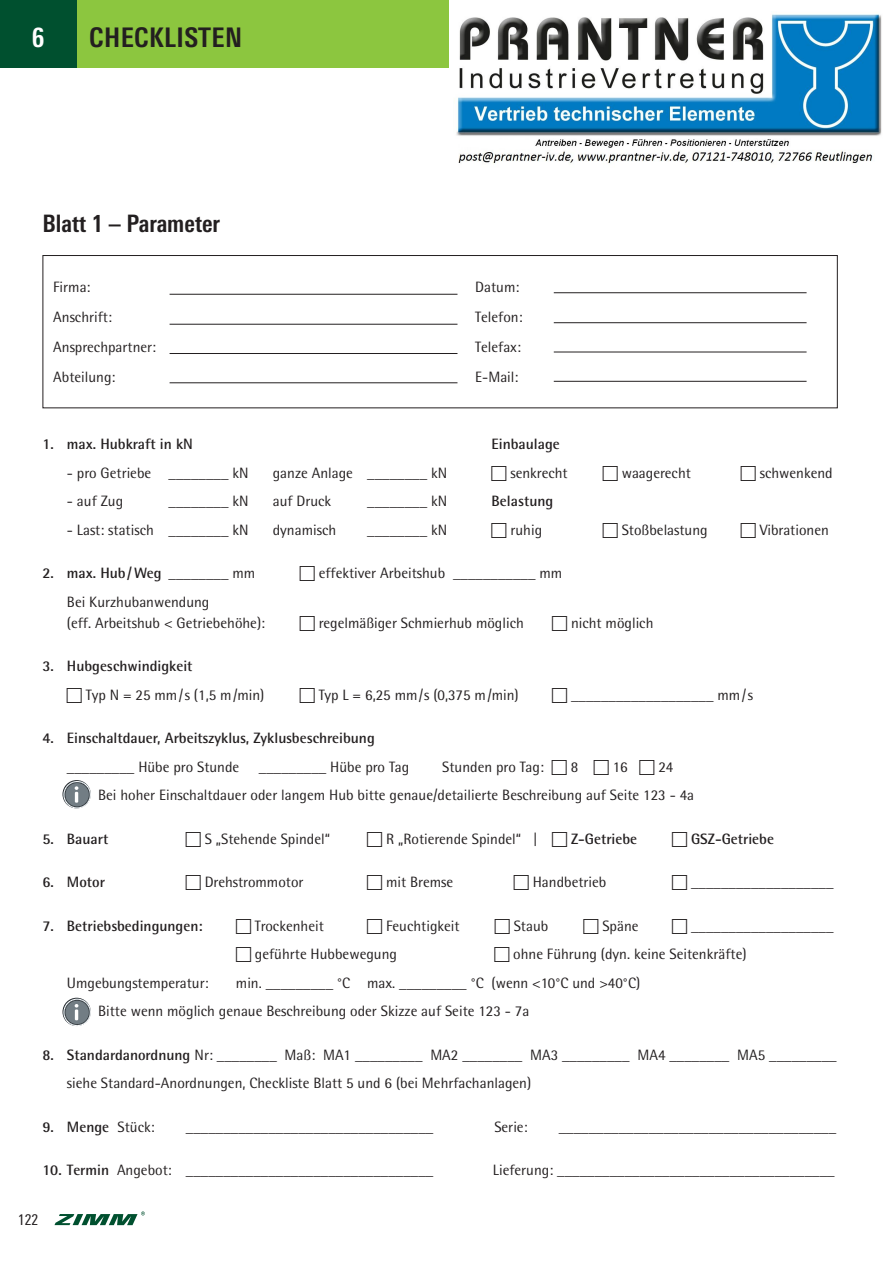
<style>
.page{position:relative;width:893px;height:1263px;background:#fff}
.page>*{position:absolute;margin:0;border:0;box-sizing:border-box;transform-origin:0 0}
.t1{font:700 condensed 27px "Linotype Univers";letter-spacing:.015em;color:#231f20}
.t2{font:700 condensed 27px "Linotype Univers";color:#fff}
.t3{font:700 condensed 24px "Linotype Univers";color:#231f20}
.t4{font:15px/28.5px "Rotis Semi Sans";color:#231f20}
.t5{font:700 15px "Rotis Semi Sans";color:#231f20}
.t6{font:condensed 15px "Linotype Univers";color:#231f20}
.s1{font-weight:400}
.s2{font-weight:700}
</style>
<div class="page">
<div style="left:0;top:0;width:448px;height:68px;background:#8cc63f"></div>
<div style="left:0;top:0;width:77px;height:68px;background:#00502f"></div>
<svg style="left:54px;top:1211px;width:91px;height:14px"></svg>
<div style="left:43px;top:255px;width:795px;height:153px;border:1px solid #231f20"></div>
<hr style="left:170px;top:294px;width:287px;height:1px;background:#231f20">
<hr style="left:554px;top:292px;width:253px;height:1px;background:#231f20">
<hr style="left:170px;top:324px;width:287px;height:1px;background:#231f20">
<hr style="left:554px;top:322px;width:253px;height:1px;background:#231f20">
<hr style="left:170px;top:353px;width:287px;height:1px;background:#231f20">
<hr style="left:554px;top:352px;width:253px;height:1px;background:#231f20">
<svg style="left:62px;top:780px;width:29px;height:28px"></svg>
<svg style="left:62px;top:998px;width:29px;height:28px"></svg>
<hr style="left:170px;top:382px;width:287px;height:1px;background:#231f20">
<hr style="left:554px;top:381px;width:253px;height:1px;background:#231f20">
<img style="left:456px;top:14px;width:426px;height:150px">
<h1 class="t2" style="left:32px;top:28px;width:14px">6</h1>
<h1 class="t1" style="left:89px;top:28px;width:154px">CHECKLISTEN</h1>
<h2 class="t3" style="left:43px;top:214px;width:179px">Blatt 1 – Parameter</h2>
<p class="t4" style="left:53px;top:274px;width:39px">Firma:</p>
<p class="t4" style="left:475px;top:274px;width:46px">Datum:</p>
<p class="t4" style="left:53px;top:304px;width:60px">Anschrift:</p>
<p class="t4" style="left:475px;top:304px;width:49px">Telefon:</p>
<p class="t4" style="left:53px;top:334px;width:104px">Ansprechpartner:</p>
<p class="t4" style="left:475px;top:334px;width:47px">Telefax:</p>
<p class="t4" style="left:53px;top:364px;width:64px">Abteilung:</p>
<p class="t4" style="left:475px;top:364px;width:45px">E-Mail:</p>
<p class="t5" style="left:43px;top:439px;width:152px">1. max. Hubkraft in kN</p>
<p class="t4" style="left:67px;top:460px;width:183px">- pro Getriebe ________ kN</p>
<p class="t4" style="left:273px;top:460px;width:176px">ganze Anlage ________ kN</p>
<p class="t4" style="left:67px;top:488px;width:58px">- auf Zug</p>
<p class="t4" style="left:169px;top:488px;width:82px">________ kN</p>
<p class="t4" style="left:273px;top:488px;width:60px">auf Druck</p>
<p class="t4" style="left:367px;top:488px;width:82px">________ kN</p>
<p class="t4" style="left:67px;top:517px;width:183px">- Last: statisch ________ kN</p>
<p class="t4" style="left:273px;top:517px;width:65px">dynamisch</p>
<p class="t4" style="left:367px;top:517px;width:82px">________ kN</p>
<p class="t5" style="left:43px;top:568px;width:214px">2. max. Hub/ Weg <span class="s1">________ mm</span></p>
<p class="t4" style="left:319px;top:560px;width:245px">effektiver Arbeitshub ___________ mm</p>
<p class="t4" style="left:67px;top:593px;width:200px;line-height:21px">Bei Kurzhubanwendung<br>(eff. Arbeitshub &lt; Getriebehöhe):</p>
<p class="t5" style="left:492px;top:439px;width:70px">Einbaulage</p>
<p class="t4" style="left:510px;top:460px;width:59px">senkrecht</p>
<p class="t4" style="left:622px;top:460px;width:71px">waagerecht</p>
<p class="t4" style="left:760px;top:460px;width:74px">schwenkend</p>
<p class="t5" style="left:492px;top:496px;width:63px">Belastung</p>
<p class="t4" style="left:510px;top:517px;width:33px">ruhig</p>
<p class="t4" style="left:622px;top:517px;width:87px">Stoßbelastung</p>
<p class="t4" style="left:760px;top:517px;width:71px">Vibrationen</p>
<p class="t4" style="left:319px;top:610px;width:207px">regelmäßiger Schmierhub möglich</p>
<p class="t4" style="left:571px;top:610px;width:84px">nicht möglich</p>
<p class="t5" style="left:43px;top:661px;width:152px">3. Hubgeschwindigkeit</p>
<p class="t4" style="left:86px;top:682px;width:180px">Typ N = 25 mm/s (1,5 m/min)</p>
<p class="t4" style="left:319px;top:682px;width:202px">Typ L = 6,25 mm/s (0,375 m/min)</p>
<p class="t4" style="left:571px;top:682px;width:183px">___________________ mm/s</p>
<p class="t5" style="left:43px;top:733px;width:334px">4. Einschaltdauer, Arbeitszyklus, Zyklusbeschreibung</p>
<p class="t4" style="left:67px;top:754px;width:174px">_________ Hübe pro Stunde</p>
<p class="t4" style="left:259px;top:754px;width:152px">_________ Hübe pro Tag</p>
<p class="t4" style="left:442px;top:754px;width:103px">Stunden pro Tag:</p>
<p class="t4" style="left:571px;top:754px;width:9px">8</p>
<p class="t4" style="left:613px;top:754px;width:17px">16</p>
<p class="t4" style="left:98px;top:754px;width:597px;text-indent:560px">24<br>Bei hoher Einschaltdauer oder langem Hub bitte genaue/detailierte Beschreibung auf Seite 123 - 4a</p>
<p class="t5" style="left:43px;top:833px;width:67px">5. Bauart</p>
<p class="t4" style="left:205px;top:826px;width:127px">S „Stehende Spindel“</p>
<p class="t4" style="left:386px;top:826px;width:153px">R „Rotierende Spindel“ |</p>
<p class="t5" style="left:571px;top:833px;width:68px">Z-Getriebe</p>
<p class="t5" style="left:691px;top:833px;width:84px">GSZ-Getriebe</p>
<p class="t5" style="left:43px;top:877px;width:64px">6. Motor</p>
<p class="t4" style="left:205px;top:869px;width:100px">Drehstrommotor</p>
<p class="t4" style="left:386px;top:869px;width:68px">mit Bremse</p>
<p class="t4" style="left:533px;top:869px;width:75px">Handbetrieb</p>
<p class="t4" style="left:691px;top:869px;width:144px">___________________</p>
<p class="t5" style="left:43px;top:920px;width:162px">7. Betriebsbedingungen:</p>
<p class="t4" style="left:255px;top:913px;width:70px">Trockenheit</p>
<p class="t4" style="left:386px;top:913px;width:75px">Feuchtigkeit</p>
<p class="t4" style="left:514px;top:913px;width:36px">Staub</p>
<p class="t4" style="left:602px;top:913px;width:38px">Späne</p>
<p class="t4" style="left:691px;top:913px;width:144px">___________________</p>
<p class="t4" style="left:255px;top:941px;width:144px">geführte Hubbewegung</p>
<p class="t4" style="left:513px;top:941px;width:235px">ohne Führung (dyn. keine Seitenkräfte)</p>
<p class="t4" style="left:67px;top:970px;width:143px">Umgebungstemperatur:</p>
<p class="t4" style="left:98px;top:970px;width:544px;text-indent:138px">min. _________ °C max. _________ °C (wenn &lt;10°C und &gt;40°C)<br>Bitte wenn möglich genaue Beschreibung oder Skizze auf Seite 123 - 7a</p>
<p class="t4" style="left:67px;top:1042px;width:771px;text-indent:-24px"><span class="s2">8. Standardanordnung</span> Nr: ________ Maß: MA1 _________ MA2 ________ MA3 _________ MA4 ________ MA5 _________ siehe Standard-Anordnungen, Checkliste Blatt 5 und 6 (bei Mehrfachanlagen)</p>
<p class="t5" style="left:43px;top:1121px;width:114px">9. Menge <span class="s1">Stück:</span></p>
<p class="t4" style="left:186px;top:1114px;width:249px">_________________________________</p>
<p class="t4" style="left:494px;top:1114px;width:35px">Serie:</p>
<p class="t4" style="left:559px;top:1114px;width:279px">_____________________________________</p>
<p class="t4" style="left:43px;top:1157px;width:392px"><span class="s2">10. Termin</span> Angebot: _________________________________</p>
<p class="t4" style="left:493px;top:1157px;width:343px">Lieferung: _____________________________________</p>
<p class="t6" style="left:18px;top:1214px;width:22px">122</p>
</div>
